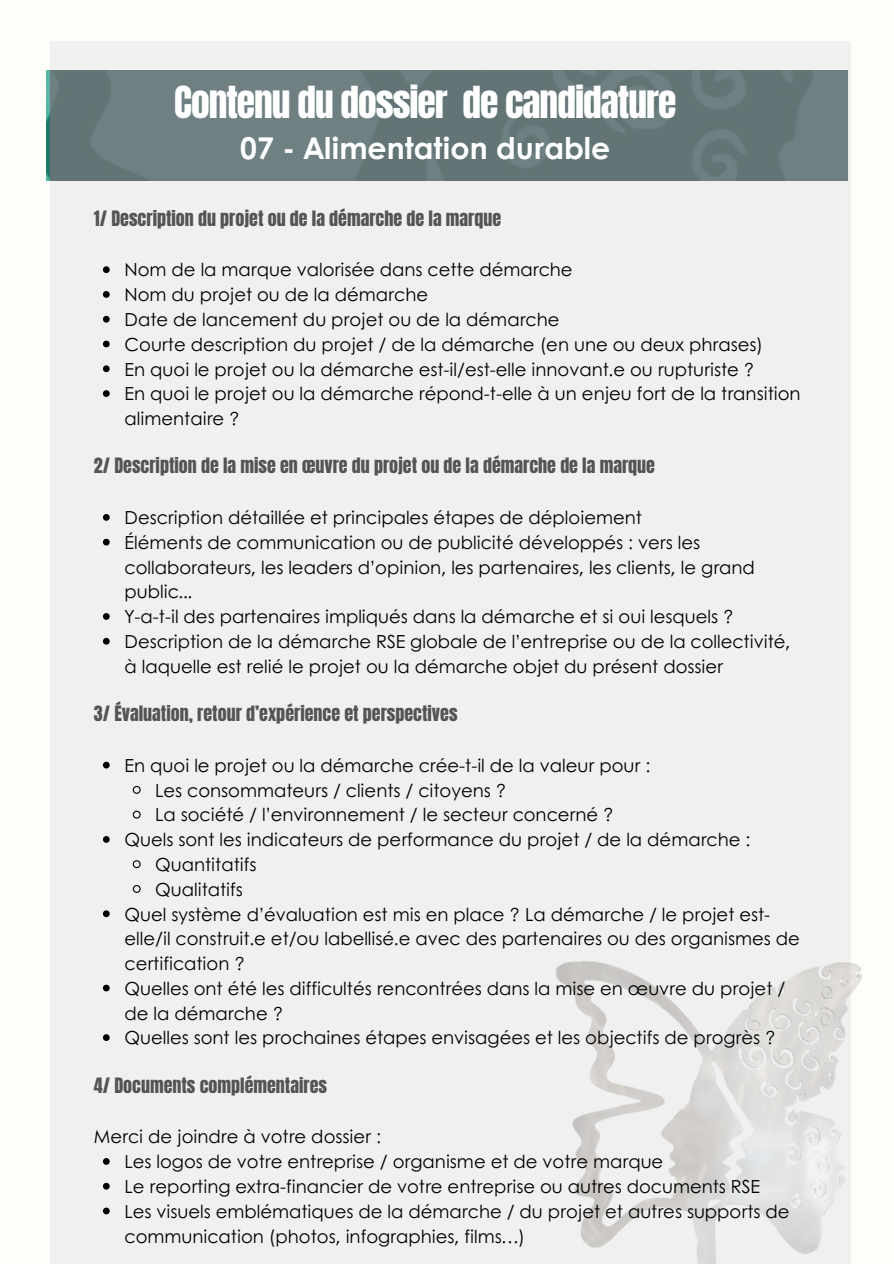
<style>
.page{position:relative;width:894px;height:1264px;background:#fff}
.page>*{position:absolute;margin:0;border:0;box-sizing:border-box;transform-origin:0 0}
.t1{font:37.5px "Anton";letter-spacing:-.025em;color:#fff}
.t2{font:700 30px "Century Gothic";color:#fff}
.t3{font:18px/24.8px "Century Gothic";color:#000}
.t4{font:18px "Anton";color:#545454}
</style>
<div class="page">
<div style="left:0;top:0;width:893px;height:1263px;background:#fdfdfa"></div>
<div style="left:50px;top:42px;width:800px;height:1221px;background:#f0f0f0"></div>
<img style="left:549px;top:952px;width:313px;height:311px">
<img style="left:50px;top:70px;width:797px;height:111px">
<svg style="left:103px;top:266px;width:7px;height:7px"></svg>
<svg style="left:103px;top:291px;width:7px;height:7px"></svg>
<svg style="left:103px;top:316px;width:7px;height:6px"></svg>
<svg style="left:103px;top:340px;width:7px;height:7px"></svg>
<svg style="left:103px;top:365px;width:7px;height:7px"></svg>
<svg style="left:103px;top:390px;width:7px;height:7px"></svg>
<svg style="left:103px;top:514px;width:7px;height:7px"></svg>
<svg style="left:103px;top:539px;width:7px;height:6px"></svg>
<svg style="left:103px;top:613px;width:7px;height:7px"></svg>
<svg style="left:103px;top:638px;width:7px;height:6px"></svg>
<svg style="left:103px;top:761px;width:7px;height:7px"></svg>
<svg style="left:132px;top:785px;width:9px;height:9px"></svg>
<svg style="left:132px;top:809px;width:9px;height:10px"></svg>
<svg style="left:103px;top:836px;width:7px;height:6px"></svg>
<svg style="left:132px;top:859px;width:9px;height:10px"></svg>
<svg style="left:132px;top:884px;width:9px;height:9px"></svg>
<svg style="left:103px;top:910px;width:7px;height:7px"></svg>
<svg style="left:103px;top:984px;width:7px;height:7px"></svg>
<svg style="left:103px;top:1034px;width:7px;height:6px"></svg>
<svg style="left:103px;top:1158px;width:7px;height:6px"></svg>
<svg style="left:103px;top:1182px;width:7px;height:7px"></svg>
<svg style="left:103px;top:1207px;width:7px;height:7px"></svg>
<p class="t1" style="left:174px;top:76px;width:503px">Contenu du dossier de candidature</p>
<p class="t2" style="left:240px;top:125px;width:371px">07 - Alimentation durable</p>
<p class="t4" style="left:94px;top:205px;width:409px">1/ Description du projet ou de la démarche de la marque</p>
<p class="t3" style="left:124px;top:257px;width:449px">Nom de la marque valorisée dans cette démarche</p>
<p class="t3" style="left:124px;top:281px;width:305px">Nom du projet ou de la démarche</p>
<p class="t3" style="left:124px;top:306px;width:436px">Date de lancement du projet ou de la démarche</p>
<p class="t3" style="left:124px;top:331px;width:640px">Courte description du projet / de la démarche (en une ou deux phrases)</p>
<p class="t3" style="left:124px;top:356px;width:631px">En quoi le projet ou la démarche est-il/est-elle innovant.e ou rupturiste ?</p>
<p class="t3" style="left:124px;top:380px;width:677px">En quoi le projet ou la démarche répond-t-elle à un enjeu fort de la transition alimentaire ?</p>
<p class="t4" style="left:94px;top:453px;width:562px">2/ Description de la mise en œuvre du projet ou de la démarche de la marque</p>
<p class="t3" style="left:124px;top:504px;width:518px">Description détaillée et principales étapes de déploiement</p>
<p class="t3" style="left:124px;top:529px;width:631px">Éléments de communication ou de publicité développés : vers les collaborateurs, les leaders d’opinion, les partenaires, les clients, le grand public...</p>
<p class="t3" style="left:124px;top:603px;width:610px">Y-a-t-il des partenaires impliqués dans la démarche et si oui lesquels ?</p>
<p class="t3" style="left:124px;top:628px;width:667px">Description de la démarche RSE globale de l’entreprise ou de la collectivité, à laquelle est relié le projet ou la démarche objet du présent dossier</p>
<p class="t4" style="left:94px;top:700px;width:365px">3/ Évaluation, retour d’expérience et perspectives</p>
<p class="t3" style="left:124px;top:752px;width:527px">En quoi le projet ou la démarche crée-t-il de la valeur pour :</p>
<p class="t3" style="left:155px;top:777px;width:353px">Les consommateurs / clients / citoyens ?</p>
<p class="t3" style="left:155px;top:801px;width:460px">La société / l’environnement / le secteur concerné ?</p>
<p class="t3" style="left:124px;top:826px;width:627px">Quels sont les indicateurs de performance du projet / de la démarche :</p>
<p class="t3" style="left:155px;top:851px;width:103px">Quantitatifs</p>
<p class="t3" style="left:155px;top:876px;width:89px">Qualitatifs</p>
<p class="t3" style="left:124px;top:900px;width:676px">Quel système d’évaluation est mis en place ? La démarche / le projet est&shy;elle/il construit.e et/ou labellisé.e avec des partenaires ou des organismes de certification ?</p>
<p class="t3" style="left:124px;top:975px;width:662px">Quelles ont été les difficultés rencontrées dans la mise en œuvre du projet / de la démarche ?</p>
<p class="t3" style="left:124px;top:1024px;width:652px">Quelles sont les prochaines étapes envisagées et les objectifs de progrès ?</p>
<p class="t4" style="left:94px;top:1072px;width:234px">4/ Documents complémentaires</p>
<p class="t3" style="left:94px;top:1123px;width:288px">Merci de joindre à votre dossier :</p>
<p class="t3" style="left:124px;top:1148px;width:540px">Les logos de votre entreprise / organisme et de votre marque</p>
<p class="t3" style="left:124px;top:1173px;width:636px">Le reporting extra-financier de votre entreprise ou autres documents RSE</p>
<p class="t3" style="left:124px;top:1197px;width:666px">Les visuels emblématiques de la démarche / du projet et autres supports de communication (photos, infographies, films…)</p>
</div>
